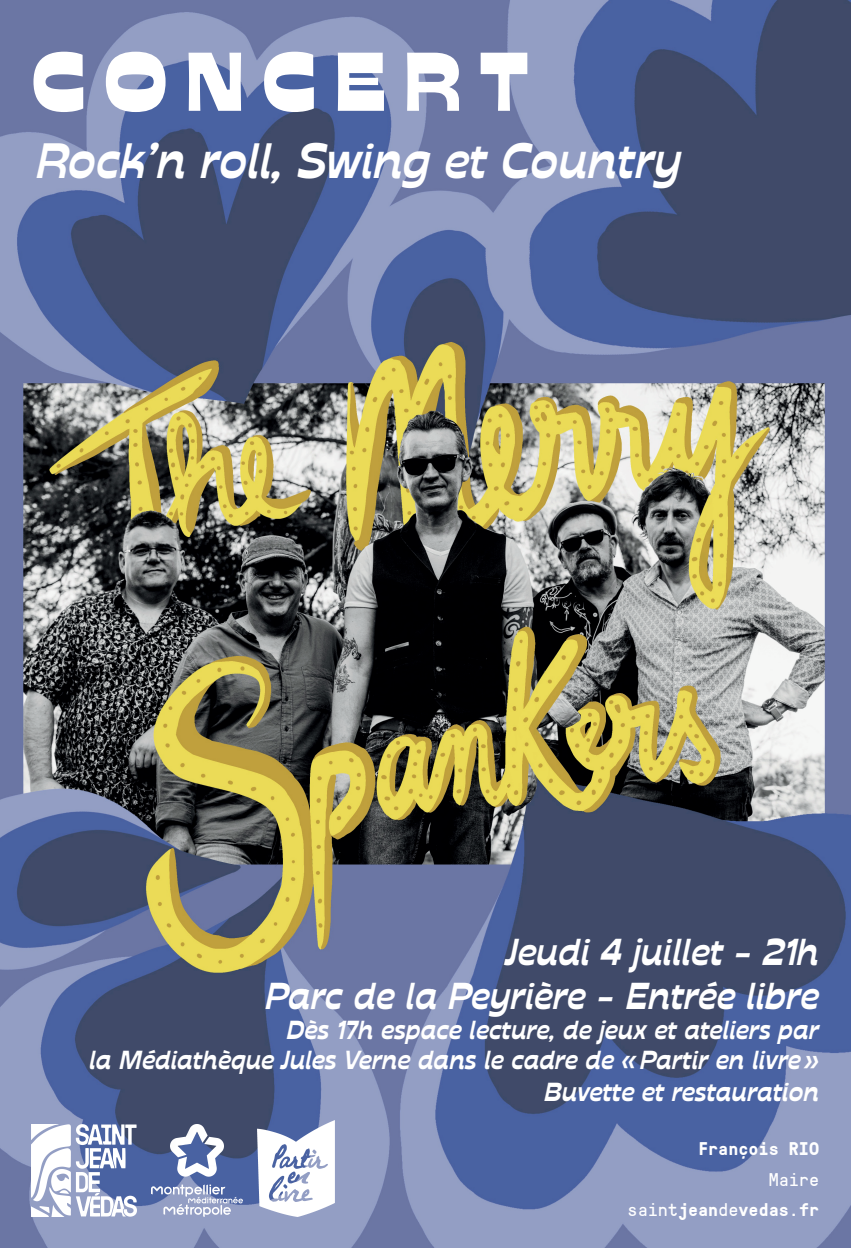
<style>
.page{position:relative;width:851px;height:1248px;background:#fff}
.page>*{position:absolute;margin:0;border:0;box-sizing:border-box;transform-origin:0 0}
.t1{font:83px "Stadio Now Variable";letter-spacing:.22em;color:#fff}
.t2{font:italic 49.58px "Stadio Now Variable";color:#fff}
.t3{font:italic 37.45px/44.9px "Stadio Now Variable";color:#fff;text-align:right}
.t4{font:italic 26.1px/29.5px "Stadio Now Variable";color:#fff;text-align:right}
.t5{font:18.32px/30.5px "GT Pressura Mono";color:#fff;text-align:right}
.t6{font:700 18.32px "GT Pressura Mono";color:#fff}
.s1{font-weight:700}
</style>
<div class="page">
<img style="left:0;top:0;width:850px;height:1247px">
<img style="left:32px;top:1124px;width:105px;height:91px">
<img style="left:152px;top:1124px;width:91px;height:91px">
<img style="left:258px;top:1120px;width:77px;height:95px">
<h1 class="t1" style="left:32px;top:33px;width:497px">CONCERT</h1>
<h2 class="t2" style="left:36px;top:131px;width:646px">Rock’n roll, Swing et Country</h2>
<h3 class="t3" style="left:265px;top:928px;width:555px">Jeudi 4 juillet - 21h<br>Parc de la Peyrière - Entrée libre</h3>
<p class="t4" style="left:89px;top:1014px;width:731px">Dès 17h espace lecture, de jeux et ateliers par<br>la Médiathèque Jules Verne dans le cadre de «Partir en livre»</p>
<p class="t4" style="left:544px;top:1077px;width:276px">Buvette et restauration</p>
<p class="t6" style="left:698px;top:1135px;width:122px">François RIO</p>
<p class="t5" style="left:627px;top:1162px;width:193px">Maire saint<span class="s1">jean</span>de<span class="s1">vedas</span>.<span class="s1">fr</span></p>
</div>
